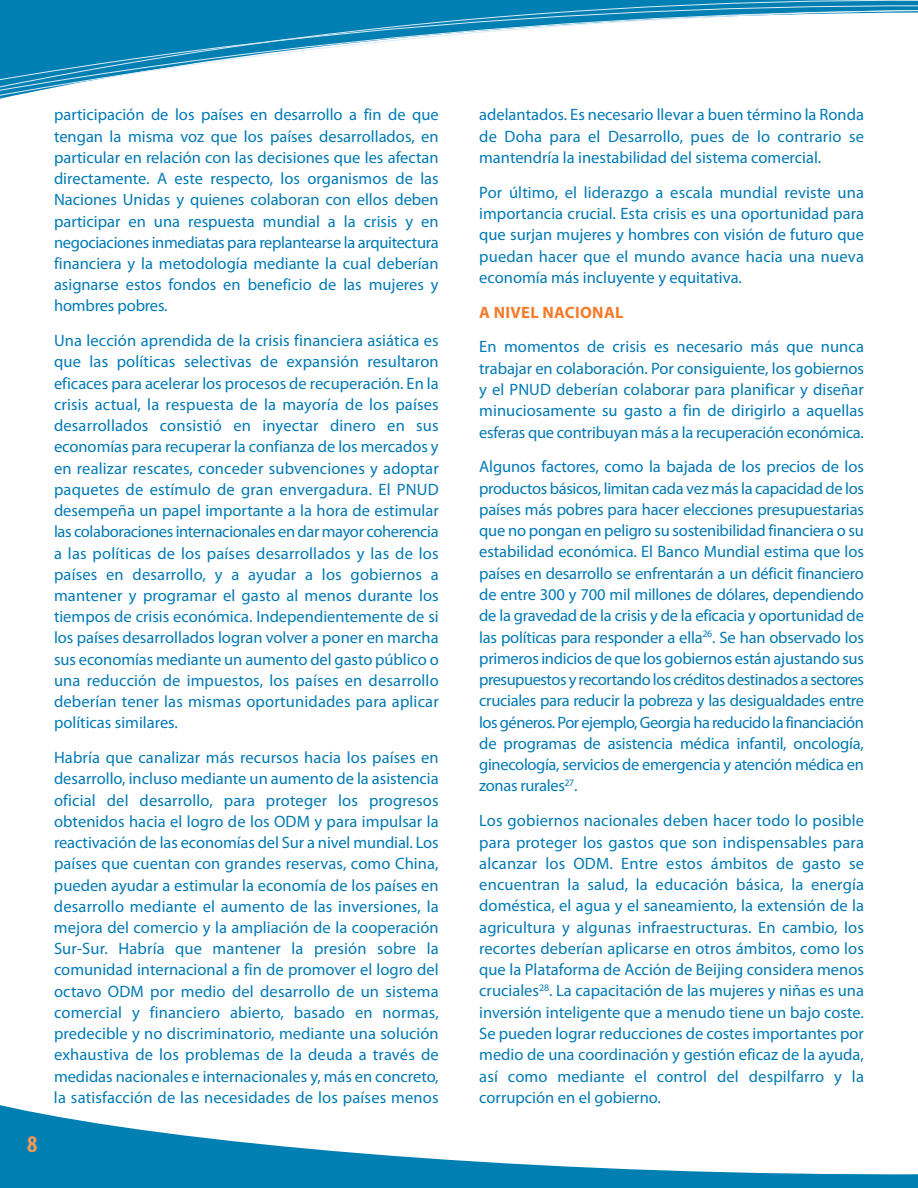
<style>
.page{position:relative;width:918px;height:1188px;background:#fff}
.page>*{position:absolute;margin:0;border:0;box-sizing:border-box;transform-origin:0 0}
.t1{font:700 condensed 24px "Myriad Pro";color:#f79958}
.t2{font:16.5px/21.3px "Myriad Pro";color:#007ab6;text-align:justify}
.t3{font:700 16.5px "Myriad Pro";letter-spacing:.02em;color:#f47b2a}
</style>
<div class="page">
<svg style="left:0;top:1105px;width:918px;height:83px"></svg>
<svg style="left:0;top:84px;width:72px;height:6px"></svg>
<svg style="left:0;top:0;width:918px;height:84px"></svg>
<h1 class="t1" style="left:27px;top:1136px;width:12px">8</h1>
<p class="t2" style="left:54px;top:106px;width:386px">participación de los países en desarrollo a fin de que tengan la misma voz que los países desarrollados, en particular en relación con las decisiones que les afectan directamente. A este respecto, los organismos de las Naciones Unidas y quienes colaboran con ellos deben participar en una respuesta mundial a la crisis y en negociaciones inmediatas para replantearse la arquitectura financiera y la metodología mediante la cual deberían asignarse estos fondos en beneficio de las mujeres y hombres pobres.</p>
<p class="t2" style="left:54px;top:331px;width:386px">Una lección aprendida de la crisis financiera asiática es que las políticas selectivas de expansión resultaron eficaces para acelerar los procesos de recuperación. En la crisis actual, la respuesta de la mayoría de los países desarrollados consistió en inyectar dinero en sus economías para recuperar la confianza de los mercados y en realizar rescates, conceder subvenciones y adoptar paquetes de estímulo de gran envergadura. El PNUD desempeña un papel importante a la hora de estimular las colaboraciones internacionales en dar mayor coherencia a las políticas de los países desarrollados y las de los países en desarrollo, y a ayudar a los gobiernos a mantener y programar el gasto al menos durante los tiempos de crisis económica. Independientemente de si los países desarrollados logran volver a poner en marcha sus economías mediante un aumento del gasto público o una reducción de impuestos, los países en desarrollo deberían tener las mismas oportunidades para aplicar políticas similares.</p>
<p class="t2" style="left:54px;top:748px;width:386px">Habría que canalizar más recursos hacia los países en desarrollo, incluso mediante un aumento de la asistencia oficial del desarrollo, para proteger los progresos obtenidos hacia el logro de los ODM y para impulsar la reactivación de las economías del Sur a nivel mundial. Los países que cuentan con grandes reservas, como China, pueden ayudar a estimular la economía de los países en desarrollo mediante el aumento de las inversiones, la mejora del comercio y la ampliación de la cooperación Sur-Sur. Habría que mantener la presión sobre la comunidad internacional a fin de promover el logro del octavo ODM por medio del desarrollo de un sistema comercial y financiero abierto, basado en normas, predecible y no discriminatorio, mediante una solución exhaustiva de los problemas de la deuda a través de medidas nacionales e internacionales y, más en concreto, la satisfacción de las necesidades de los países menos</p>
<p class="t2" style="left:479px;top:106px;width:386px">adelantados. Es necesario llevar a buen término la Ronda de Doha para el Desarrollo, pues de lo contrario se mantendría la inestabilidad del sistema comercial.</p>
<p class="t2" style="left:479px;top:183px;width:386px">Por último, el liderazgo a escala mundial reviste una importancia crucial. Esta crisis es una oportunidad para que surjan mujeres y hombres con visión de futuro que puedan hacer que el mundo avance hacia una nueva economía más incluyente y equitativa.</p>
<p class="t3" style="left:479px;top:306px;width:146px">A NIVEL NACIONAL</p>
<p class="t2" style="left:479px;top:338px;width:386px">En momentos de crisis es necesario más que nunca trabajar en colaboración. Por consiguiente, los gobiernos y el PNUD deberían colaborar para planificar y diseñar minuciosamente su gasto a fin de dirigirlo a aquellas esferas que contribuyan más a la recuperación económica.</p>
<p class="t2" style="left:479px;top:457px;width:386px">Algunos factores, como la bajada de los precios de los productos básicos, limitan cada vez más la capacidad de los países más pobres para hacer elecciones presupuestarias que no pongan en peligro su sostenibilidad financiera o su estabilidad económica. El Banco Mundial estima que los países en desarrollo se enfrentarán a un déficit financiero de entre 300 y 700 mil millones de dólares, dependiendo de la gravedad de la crisis y de la eficacia y oportunidad de las políticas para responder a ella<sup>26</sup>. Se han observado los primeros indicios de que los gobiernos están ajustando sus presupuestos y recortando los créditos destinados a sectores cruciales para reducir la pobreza y las desigualdades entre los géneros. Por ejemplo, Georgia ha reducido la financiación de programas de asistencia médica infantil, oncología, ginecología, servicios de emergencia y atención médica en zonas rurales<sup>27</sup>.</p>
<p class="t2" style="left:479px;top:811px;width:386px">Los gobiernos nacionales deben hacer todo lo posible para proteger los gastos que son indispensables para alcanzar los ODM. Entre estos ámbitos de gasto se encuentran la salud, la educación básica, la energía doméstica, el agua y el saneamiento, la extensión de la agricultura y algunas infraestructuras. En cambio, los recortes deberían aplicarse en otros ámbitos, como los que la Plataforma de Acción de Beijing considera menos cruciales<sup>28</sup>. La capacitación de las mujeres y niñas es una inversión inteligente que a menudo tiene un bajo coste.<br>Se pueden lograr reducciones de costes importantes por medio de una coordinación y gestión eficaz de la ayuda, así como mediante el control del despilfarro y la corrupción en el gobierno.</p>
</div>
